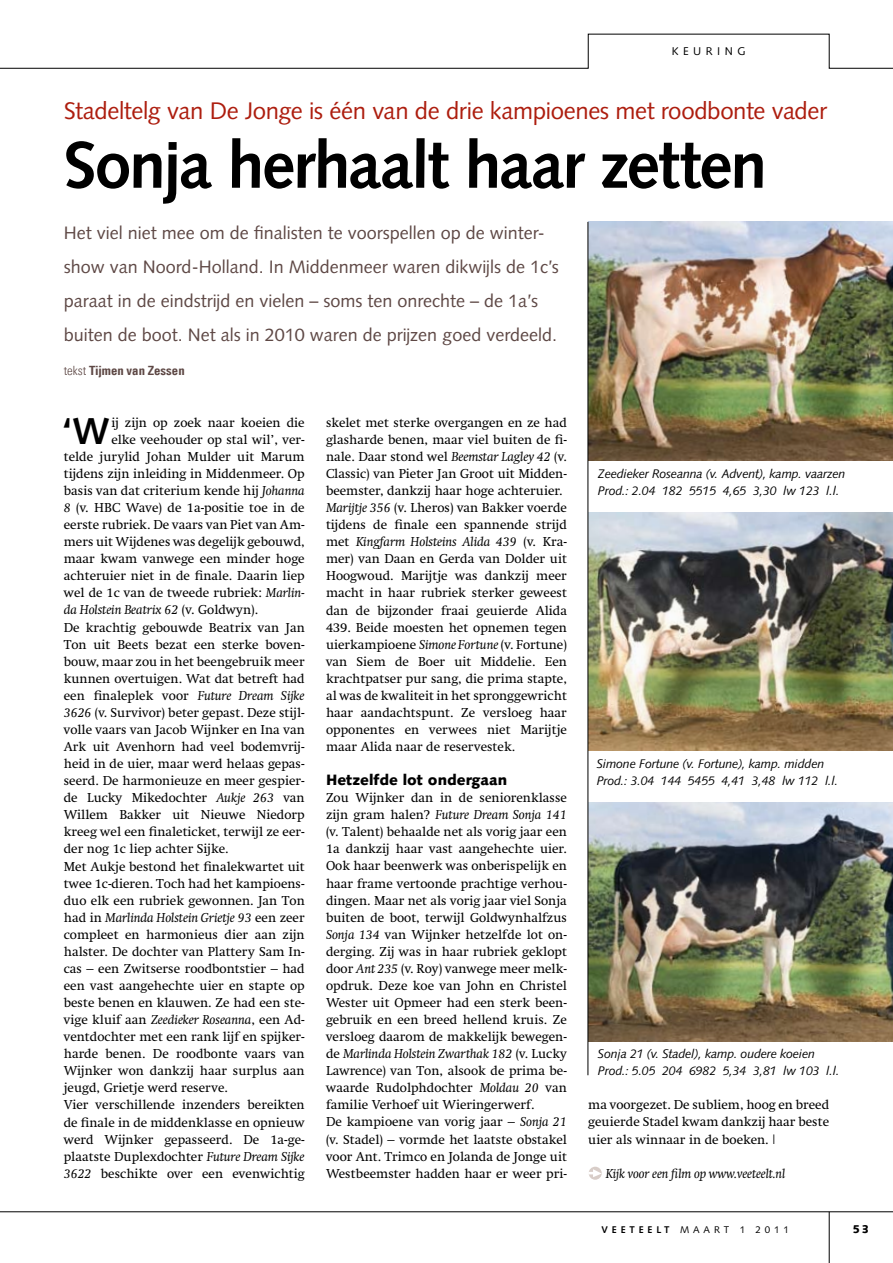
<style>
.page{position:relative;width:893px;height:1263px;background:#fff}
.page>*{position:absolute;margin:0;border:0;box-sizing:border-box;transform-origin:0 0}
.t1{font:700 66px "Syntax LT Pro";letter-spacing:-.03em;color:#000}
.t2{font:700 37.35px "Syntax LT Pro";color:#000}
.t3{font:24px "Syntax LT Pro";letter-spacing:-.02em;color:#ad1d0e}
.t4{font:18px/34.2px "Syntax LT Pro";color:#5e4845}
.t5{font:900 15px "Syntax LT Pro";color:#000}
.t6{font:13.2px/17.1px "Swift LT Pro";color:#000}
.t7{font:italic 13.2px "Swift LT Pro";letter-spacing:-.015em;color:#000}
.t8{font:12.75px "Univers Com 67 Bold Cond";color:#5e4845}
.t9{font:italic 12.45px/17.1px "Syntax LT Pro";letter-spacing:-.015em;color:#000}
.t10{font:11.25px "Syntax LT Pro";letter-spacing:.4em;color:#000}
.t11{font:900 11.25px "Syntax LT Pro";color:#000}
.t12{font:9.75px "Syntax LT Pro";letter-spacing:.4em;color:#000}
.s1{font-family:"Univers Com 47 Light Cond"}
.s2{font-style:italic}
.s3{font-style:normal}
.s4{font-family:"Univers LT Pro 45";font-weight:300}
.s5{font-weight:700}
</style>
<div class="page">
<img style="left:589px;top:222px;width:304px;height:238px">
<img style="left:589px;top:512px;width:304px;height:239px">
<img style="left:589px;top:802px;width:304px;height:239px">
<hr style="left:588px;top:222px;width:1px;height:853px;background:#000">
<svg style="left:589px;top:1167px;width:13px;height:13px"></svg>
<svg style="left:589px;top:1169px;width:13px;height:8px"></svg>
<svg style="left:0;top:33px;width:893px;height:36px"></svg>
<svg style="left:0;top:1211px;width:893px;height:52px"></svg>
<hr style="left:829px;top:1212px;width:1px;height:51px;background:#000">
<p class="t10" style="left:672px;top:45px;width:75px">KEURING</p>
<h3 class="t3" style="left:64px;top:97px;width:765px">Stadeltelg van De Jonge is één van de drie kampioenes met roodbonte vader</h3>
<h1 class="t1" style="left:64px;top:126px;width:705px">Sonja herhaalt haar zetten</h1>
<p class="t4" style="left:64px;top:216px;width:497px">Het viel niet mee om de finalisten te voorspellen op de winter&shy;show van Noord-Holland. In Middenmeer waren dikwijls de 1c’s paraat in de eindstrijd en vielen – soms ten onrechte – de 1a’s buiten de boot. Net als in 2010 waren de prijzen goed verdeeld.</p>
<p class="t8" style="left:64px;top:363px;width:122px"><span class="s1">tekst</span> Tijmen van Zessen</p>
<h2 class="t2" style="left:62px;top:409px;width:49px">‘W</h2>
<p class="t6" style="left:111px;top:414px;width:195px">ij zijn op zoek naar koeien die</p>
<p class="t6" style="left:111px;top:431px;width:195px">elke veehouder op stal wil’, ver-</p>
<p class="t6" style="left:64px;top:448px;width:242px">telde jurylid Johan Mulder uit Marum</p>
<p class="t6" style="left:64px;top:465px;width:242px">tijdens zijn inleiding in Middenmeer. Op</p>
<p class="t6" style="left:64px;top:482px;width:242px">basis van dat criterium kende hij <span class="s2">Johanna</span></p>
<p class="t6" style="left:64px;top:499px;width:242px"><span class="s2">8</span> (v. HBC Wave) de 1a-positie toe in de</p>
<p class="t6" style="left:64px;top:516px;width:242px">eerste rubriek. De vaars van Piet van Am-</p>
<p class="t6" style="left:64px;top:533px;width:242px">mers uit Wijdenes was degelijk gebouwd,</p>
<p class="t6" style="left:64px;top:550px;width:242px">maar kwam vanwege een minder hoge</p>
<p class="t6" style="left:64px;top:567px;width:242px">achteruier niet in de finale. Daarin liep</p>
<p class="t6" style="left:64px;top:584px;width:242px">wel de 1c van de tweede rubriek: <span class="s2">Marlin-</span></p>
<p class="t7" style="left:64px;top:602px;width:196px">da Holstein Beatrix 62 <span class="s3">(v. Goldwyn).</span></p>
<p class="t6" style="left:64px;top:618px;width:242px">De krachtig gebouwde Beatrix van Jan</p>
<p class="t6" style="left:64px;top:635px;width:242px">Ton uit Beets bezat een sterke boven-</p>
<p class="t6" style="left:64px;top:653px;width:242px">bouw, maar zou in het beengebruik meer</p>
<p class="t6" style="left:64px;top:670px;width:242px">kunnen overtuigen. Wat dat betreft had</p>
<p class="t6" style="left:64px;top:687px;width:242px">een finaleplek voor <span class="s2">Future Dream Sijke</span></p>
<p class="t6" style="left:64px;top:704px;width:242px"><span class="s2">3626</span> (v. Survivor) beter gepast. Deze stijl-</p>
<p class="t6" style="left:64px;top:721px;width:242px">volle vaars van Jacob Wijnker en Ina van</p>
<p class="t6" style="left:64px;top:738px;width:242px">Ark uit Avenhorn had veel bodemvrij-</p>
<p class="t6" style="left:64px;top:755px;width:242px">heid in de uier, maar werd helaas gepas-</p>
<p class="t6" style="left:64px;top:772px;width:242px">seerd. De harmonieuze en meer gespier-</p>
<p class="t6" style="left:64px;top:789px;width:242px">de Lucky Mikedochter <span class="s2">Aukje 263</span> van</p>
<p class="t6" style="left:64px;top:806px;width:242px">Willem Bakker uit Nieuwe Niedorp</p>
<p class="t6" style="left:64px;top:823px;width:242px">kreeg wel een finaleticket, terwijl ze eer-</p>
<p class="t6" style="left:64px;top:840px;width:166px">der nog 1c liep achter Sijke.</p>
<p class="t6" style="left:64px;top:857px;width:242px">Met Aukje bestond het finalekwartet uit</p>
<p class="t6" style="left:64px;top:874px;width:242px">twee 1c-dieren. Toch had het kampioens-</p>
<p class="t6" style="left:64px;top:892px;width:242px">duo elk een rubriek gewonnen. Jan Ton</p>
<p class="t7" style="left:64px;top:909px;width:242px"><span class="s3">had in</span> Marlinda Holstein Grietje 93 <span class="s3">een zeer</span></p>
<p class="t6" style="left:64px;top:926px;width:242px">compleet en harmonieus dier aan zijn</p>
<p class="t6" style="left:64px;top:943px;width:242px">halster. De dochter van Plattery Sam In-</p>
<p class="t6" style="left:64px;top:960px;width:242px">cas – een Zwitserse roodbontstier – had</p>
<p class="t6" style="left:64px;top:977px;width:242px">een vast aangehechte uier en stapte op</p>
<p class="t6" style="left:64px;top:994px;width:242px">beste benen en klauwen. Ze had een ste-</p>
<p class="t6" style="left:64px;top:1011px;width:242px">vige kluif aan <span class="s2">Zeedieker Roseanna</span>, een Ad-</p>
<p class="t6" style="left:64px;top:1028px;width:242px">ventdochter met een rank lijf en spijker-</p>
<p class="t6" style="left:64px;top:1045px;width:242px">harde benen. De roodbonte vaars van</p>
<p class="t6" style="left:64px;top:1062px;width:242px">Wijnker won dankzij haar surplus aan</p>
<p class="t6" style="left:64px;top:1079px;width:166px">jeugd, Grietje werd reserve.</p>
<p class="t6" style="left:64px;top:1096px;width:242px">Vier verschillende inzenders bereikten</p>
<p class="t6" style="left:64px;top:1113px;width:242px">de finale in de middenklasse en opnieuw</p>
<p class="t6" style="left:64px;top:1130px;width:242px">werd Wijnker gepasseerd. De 1a-ge-</p>
<p class="t6" style="left:64px;top:1148px;width:242px">plaatste Duplexdochter <span class="s2">Future Dream Sijke</span></p>
<p class="t6" style="left:64px;top:1165px;width:242px"><span class="s2">3622</span> beschikte over een evenwichtig</p>
<p class="t6" style="left:326px;top:414px;width:242px">skelet met sterke overgangen en ze had glasharde benen, maar viel buiten de fi&shy;nale. Daar stond wel <span class="s2">Beemstar Lagley 42</span> (v.<br>Classic) van Pieter Jan Groot uit Midden&shy;beemster, dankzij haar hoge achteruier.<br><span class="s2">Marijtje 356</span> (v. Lheros) van Bakker voerde tijdens de finale een spannende strijd met <span class="s2">Kingfarm Holsteins Alida 439</span> (v. Kra&shy;mer) van Daan en Gerda van Dolder uit Hoogwoud. Marijtje was dankzij meer macht in haar rubriek sterker geweest dan de bijzonder fraai geuierde Alida 439. Beide moesten het opnemen tegen uierkampioene <span class="s2">Simone Fortune</span> (v. Fortune) van Siem de Boer uit Middelie. Een krachtpatser pur sang, die prima stapte, al was de kwaliteit in het spronggewricht haar aandachtspunt. Ze versloeg haar opponentes en verwees niet Marijtje maar Alida naar de reservestek.</p>
<p class="t5" style="left:326px;top:771px;width:183px">Hetzelfde lot ondergaan</p>
<p class="t6" style="left:326px;top:789px;width:242px">Zou Wijnker dan in de seniorenklasse zijn gram halen? <span class="s2">Future Dream Sonja 141 </span>(v. Talent) behaalde net als vorig jaar een 1a dankzij haar vast aangehechte uier.<br>Ook haar beenwerk was onberispelijk en haar frame vertoonde prachtige verhou&shy;dingen. Maar net als vorig jaar viel Sonja buiten de boot, terwijl Goldwynhalfzus <span class="s2">Sonja 134</span> van Wijnker hetzelfde lot on&shy;derging. Zij was in haar rubriek geklopt door <span class="s2">Ant 235</span> (v. Roy) vanwege meer melk&shy;opdruk. Deze koe van John en Christel Wester uit Opmeer had een sterk been&shy;gebruik en een breed hellend kruis. Ze versloeg daarom de makkelijk bewegen&shy;de <span class="s2">Marlinda Holstein Zwarthak 182</span> (v. Lucky Lawrence) van Ton, alsook de prima be&shy;waarde Rudolphdochter <span class="s2">Moldau 20</span> van familie Verhoef uit Wieringerwerf.<br>De kampioene van vorig jaar – <span class="s2">Sonja 21 </span>(v. Stadel) – vormde het laatste obstakel voor Ant. Trimco en Jolanda de Jonge uit Westbeemster hadden haar er weer pri-</p>
<p class="t9" style="left:598px;top:465px;width:249px">Zeedieker Roseanna (v. Advent), kamp. vaarzen<br>Prod.: 2.04 182 5515 4,65 3,30 lw 123 l.l.</p>
<p class="t9" style="left:597px;top:755px;width:243px">Simone Fortune (v. Fortune), kamp. midden<br>Prod.: 3.04 144 5455 4,41 3,48 lw 112 l.l.</p>
<p class="t9" style="left:598px;top:1045px;width:243px">Sonja 21 (v. Stadel), kamp. oudere koeien<br>Prod.: 5.05 204 6982 5,34 3,81 lw 103 l.l.</p>
<p class="t6" style="left:588px;top:1096px;width:242px;text-align:justify">ma voorgezet. De subliem, hoog en breed geuierde Stadel kwam dankzij haar beste uier als winnaar in de boeken. <span class="s4">l</span></p>
<p class="t7" style="left:606px;top:1165px;width:181px">Kijk voor een film op www.veeteelt.nl</p>
<p class="t12" style="left:602px;top:1223px;width:189px"><span class="s5">VEETEELT</span> MAART 1 2011</p>
<p class="t11" style="left:853px;top:1222px;width:18px">53</p>
</div>
